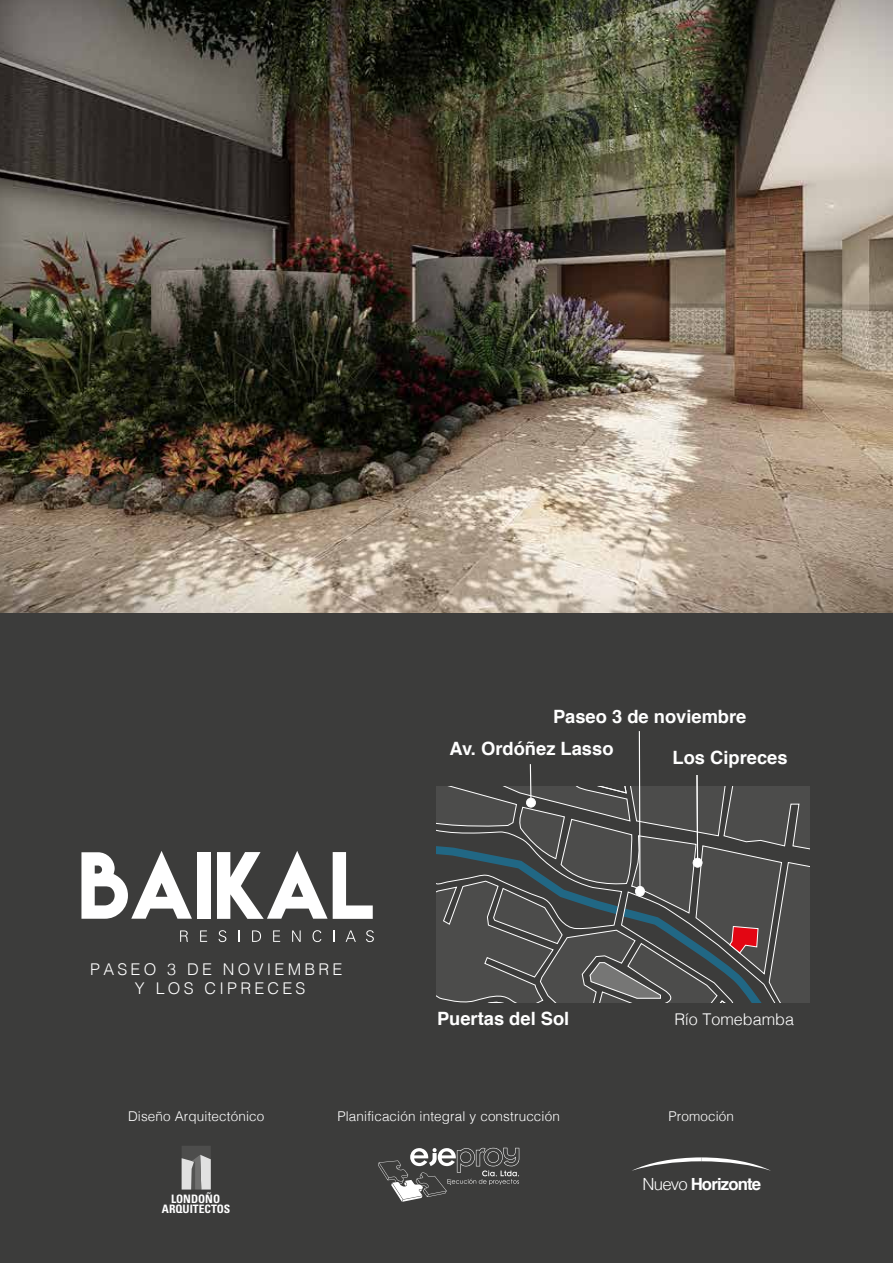
<style>
.page{position:relative;width:893px;height:1263px;background:#3c3c3b}
.page>*{position:absolute;margin:0;border:0;box-sizing:border-box;transform-origin:0 0}
.t1{font:700 18.3px "Helvetica";color:#fff}
.t2{font:700 16.8px "Helvetica";letter-spacing:-.05em;color:#fff}
.t3{font:300 16.2px/19.4px "Helvetica";letter-spacing:.2em;color:#fff;text-align:center}
.t4{font:300 16.2px "Helvetica";color:#fff}
.t5{font:300 13.5px "Helvetica";letter-spacing:.01em;color:#fff}
.t6{font:700 condensed 11.7px/10.4px "Univers LT Std";color:#fff;text-align:center}
.s1{font-weight:300}
</style>
<div class="page">
<svg style="left:81px;top:851px;width:111px;height:68px"></svg>
<div style="left:197px;top:852px;width:13px;height:67px;background:#fff"></div>
<svg style="left:217px;top:851px;width:156px;height:68px"></svg>
<svg style="left:180px;top:930px;width:8px;height:12px"></svg>
<svg style="left:200px;top:930px;width:7px;height:12px"></svg>
<svg style="left:219px;top:930px;width:7px;height:12px"></svg>
<svg style="left:238px;top:930px;width:1px;height:12px"></svg>
<svg style="left:252px;top:930px;width:9px;height:12px"></svg>
<svg style="left:273px;top:930px;width:7px;height:12px"></svg>
<svg style="left:292px;top:930px;width:9px;height:12px"></svg>
<svg style="left:313px;top:930px;width:8px;height:12px"></svg>
<svg style="left:333px;top:930px;width:1px;height:12px"></svg>
<svg style="left:346px;top:930px;width:10px;height:12px"></svg>
<svg style="left:366px;top:930px;width:8px;height:12px"></svg>
<svg style="left:378px;top:1148px;width:141px;height:54px"></svg>
<svg style="left:182px;top:1146px;width:29px;height:43px"></svg>
<svg style="left:632px;top:1157px;width:139px;height:14px"></svg>
<img style="left:0;top:0;width:893px;height:613px">
<svg style="left:436px;top:731px;width:374px;height:272px"></svg>
<h1 class="t1" style="left:553px;top:701px;width:195px">Paseo 3 de noviembre</h1>
<h1 class="t1" style="left:450px;top:734px;width:165px">Av. Ordóñez Lasso</h1>
<h1 class="t1" style="left:672px;top:743px;width:117px">Los Cipreces</h1>
<p class="t3" style="left:90px;top:958px;width:254px">PASEO 3 DE NOVIEMBRE<br>Y LOS CIPRECES</p>
<h1 class="t1" style="left:437px;top:1004px;width:134px">Puertas del Sol</h1>
<p class="t5" style="left:128px;top:1105px;width:138px">Diseño Arquitectónico</p>
<p class="t6" style="left:162px;top:1193px;width:70px">LONDOÑO<br>ARQUITECTOS</p>
<p class="t5" style="left:337px;top:1105px;width:224px">Planificación integral y construcción</p>
<p class="t4" style="left:674px;top:1006px;width:121px">Río Tomebamba</p>
<p class="t5" style="left:668px;top:1105px;width:67px">Promoción</p>
<p class="t2" style="left:643px;top:1171px;width:120px"><span class="s1">Nuevo</span> Horizonte</p>
</div>
